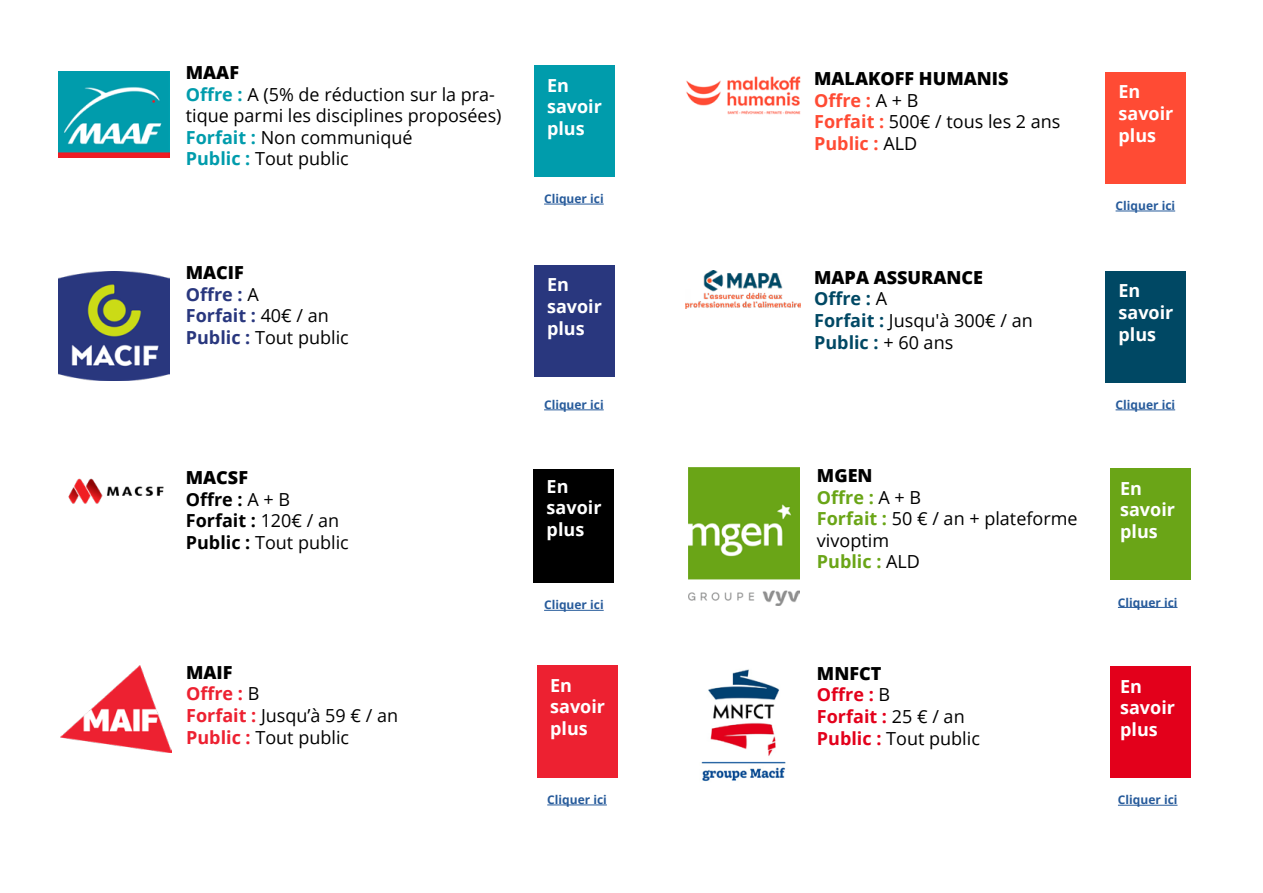
<style>
.page{position:relative;width:1263px;height:893px;background:#fff}
.page>*{position:absolute;margin:0;border:0;box-sizing:border-box;transform-origin:0 0}
.t1{font:18px/21.6px "Open Sans";color:#000}
.t2{font:700 18px/21.6px "Open Sans";color:#fff}
.t3{font:700 18px/21.6px "Open Sans";color:#004864}
.t4{font:700 18px/21.6px "Open Sans";color:#000}
.t5{font:700 18px/21.6px "Open Sans";color:#29377e}
.t6{font:700 18px/21.6px "Open Sans";color:#e3001b}
.t7{font:700 12px "Open Sans";color:#275b9b}
.s1{font-weight:800}
.s2{font-weight:700;color:#009cac}
.s3{font-weight:800;color:#000}
.s4{font-weight:400;color:#000}
.s5{font-weight:700;color:#ff4b34}
.s6{font-weight:400}
.s7{font-weight:700;color:#6aa517}
.s8{font-weight:700;color:#ed2131}
</style>
<div class="page">
<img style="left:60px;top:666px;width:111px;height:87px">
<div style="left:537px;top:665px;width:80px;height:112px;background:#ed2131"></div>
<hr style="left:547px;top:805px;width:60px;height:1px;background:#275b9b">
<img style="left:686px;top:76px;width:115px;height:39px">
<img style="left:686px;top:271px;width:115px;height:37px">
<div style="left:1106px;top:72px;width:80px;height:111px;background:#ff4b34"></div>
<div style="left:1106px;top:271px;width:80px;height:111px;background:#004864"></div>
<hr style="left:1115px;top:211px;width:60px;height:1px;background:#275b9b">
<hr style="left:1115px;top:410px;width:60px;height:1px;background:#275b9b">
<img style="left:59px;top:71px;width:111px;height:86px">
<img style="left:59px;top:271px;width:111px;height:109px">
<div style="left:534px;top:65px;width:80px;height:112px;background:#009cac"></div>
<div style="left:534px;top:265px;width:80px;height:112px;background:#29377e"></div>
<hr style="left:544px;top:204px;width:60px;height:1px;background:#275b9b">
<hr style="left:544px;top:410px;width:60px;height:1px;background:#275b9b">
<img style="left:68px;top:478px;width:96px;height:26px">
<div style="left:534px;top:469px;width:80px;height:114px;background:#000"></div>
<hr style="left:544px;top:610px;width:60px;height:1px;background:#275b9b">
<img style="left:688px;top:468px;width:111px;height:137px">
<img style="left:701px;top:669px;width:85px;height:112px">
<div style="left:1110px;top:468px;width:80px;height:112px;background:#6aa517"></div>
<div style="left:1110px;top:666px;width:80px;height:111px;background:#e3001b"></div>
<hr style="left:1118px;top:607px;width:59px;height:1px;background:#275b9b">
<hr style="left:1118px;top:805px;width:59px;height:1px;background:#275b9b">
<p class="t1" style="left:186px;top:61px;width:317px"><span class="s1">MAAF<br></span><span class="s2">Offre :</span> A (5% de réduction sur la pra&shy;tique parmi les disciplines proposées)<br><span class="s2">Forfait :</span> Non communiqué<br><span class="s2">Public :</span> Tout public</p>
<p class="t5" style="left:186px;top:261px;width:164px"><span class="s3">MACIF<br></span>Offre : <span class="s4">A<br></span>Forfait : <span class="s4">40€ / an<br></span>Public : <span class="s4">Tout public</span></p>
<p class="t2" style="left:547px;top:74px;width:56px">En savoir plus</p>
<p class="t7" style="left:544px;top:190px;width:61px">Cliquer ici</p>
<p class="t2" style="left:547px;top:274px;width:56px">En savoir plus</p>
<p class="t7" style="left:544px;top:396px;width:61px">Cliquer ici</p>
<p class="t1" style="left:814px;top:67px;width:248px"><span class="s1">MALAKOFF HUMANIS<br></span><span class="s5">Offre :</span> A + B<br><span class="s5">Forfait :</span> 500€ / tous les 2 ans<br><span class="s5">Public :</span> ALD</p>
<p class="t3" style="left:814px;top:266px;width:220px"><span class="s3">MAPA ASSURANCE<br></span>Offre : <span class="s4">A<br></span>Forfait : <span class="s4">Jusqu'à 300€ / an<br></span>Public : <span class="s4">+ 60 ans</span></p>
<p class="t4" style="left:186px;top:466px;width:164px"><span class="s1">MACSF<br></span>Offre : <span class="s6">A + B<br></span>Forfait : <span class="s6">120€ / an<br></span>Public : <span class="s6">Tout public</span></p>
<p class="t1" style="left:817px;top:464px;width:262px"><span class="s1">MGEN<br></span><span class="s7">Offre :</span> A + B<br><span class="s7">Forfait :</span> 50 € / an + plateforme vivoptim<br><span class="s7">Public :</span> ALD</p>
<p class="t2" style="left:547px;top:475px;width:56px">En savoir plus</p>
<p class="t1" style="left:186px;top:661px;width:214px"><span class="s1">MAIF<br></span><span class="s8">Offre :</span> B<br><span class="s8">Forfait :</span> Jusqu’à 59 € / an<br><span class="s8">Public :</span> Tout public</p>
<p class="t7" style="left:544px;top:597px;width:61px">Cliquer ici</p>
<p class="t2" style="left:550px;top:674px;width:56px">En savoir plus</p>
<p class="t7" style="left:547px;top:791px;width:61px">Cliquer ici</p>
<p class="t6" style="left:817px;top:662px;width:164px"><span class="s3">MNFCT<br></span>Offre : <span class="s4">B<br></span>Forfait : <span class="s4">25 € / an<br></span>Public : <span class="s4">Tout public</span></p>
<p class="t2" style="left:1118px;top:81px;width:56px">En savoir plus</p>
<p class="t7" style="left:1115px;top:197px;width:61px">Cliquer ici</p>
<p class="t2" style="left:1118px;top:280px;width:56px">En savoir plus</p>
<p class="t7" style="left:1115px;top:396px;width:61px">Cliquer ici</p>
<p class="t2" style="left:1120px;top:477px;width:56px">En savoir plus</p>
<p class="t7" style="left:1118px;top:594px;width:61px">Cliquer ici</p>
<p class="t2" style="left:1120px;top:675px;width:56px">En savoir plus</p>
<p class="t7" style="left:1118px;top:791px;width:61px">Cliquer ici</p>
</div>
